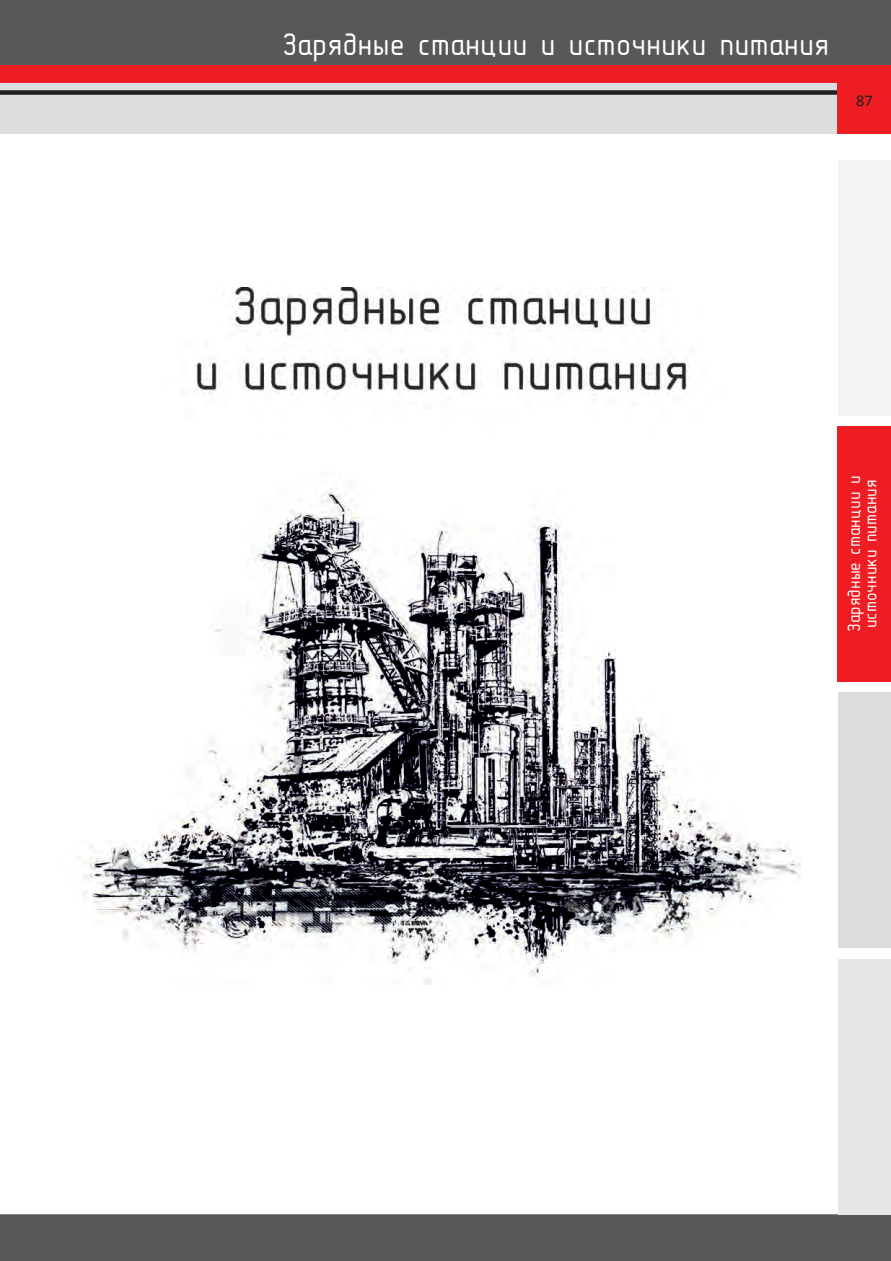
<style>
.page{position:relative;width:891px;height:1261px;background:#fff}
.page>*{position:absolute;margin:0;border:0;box-sizing:border-box;transform-origin:0 0}
.t1{font:31.5px "GOST 2.304 81 type B";color:#fff}
.t2{font:18px/16.5px "GOST 2.304 81 type B";color:#fff}
.t3{font:16.5px "Calibri";color:#231f20}
</style>
<div class="page">
<div style="left:0;top:0;width:890px;height:66px;background:#57585a"></div>
<div style="left:0;top:66px;width:890px;height:17px;background:#ee1d23"></div>
<div style="left:0;top:83px;width:836px;height:51px;background:#dcdddf"></div>
<div style="left:0;top:90px;width:837px;height:5px;background:#231f20"></div>
<div style="left:836px;top:66px;width:54px;height:68px;background:#ee1d23"></div>
<div style="left:837px;top:160px;width:53px;height:255px;background:#f2f3f4"></div>
<div style="left:837px;top:693px;width:53px;height:255px;background:#dcdddf"></div>
<div style="left:837px;top:959px;width:53px;height:255px;background:#e6e7e9"></div>
<div style="left:836px;top:426px;width:54px;height:255px;background:#ee1d23"></div>
<img style="left:79px;top:288px;width:722px;height:697px">
<div style="left:0;top:1214px;width:891px;height:47px;background:#57585a"></div>
<p class="t1" style="left:282px;top:27px;width:548px">Зарядные станции и источники питания</p>
<p class="t3" style="left:855px;top:90px;width:18px">87</p>
<p class="t2" style="left:845px;top:632px;width:158px;rotate:-90deg">Зарядные станции и источники питания</p>
</div>
